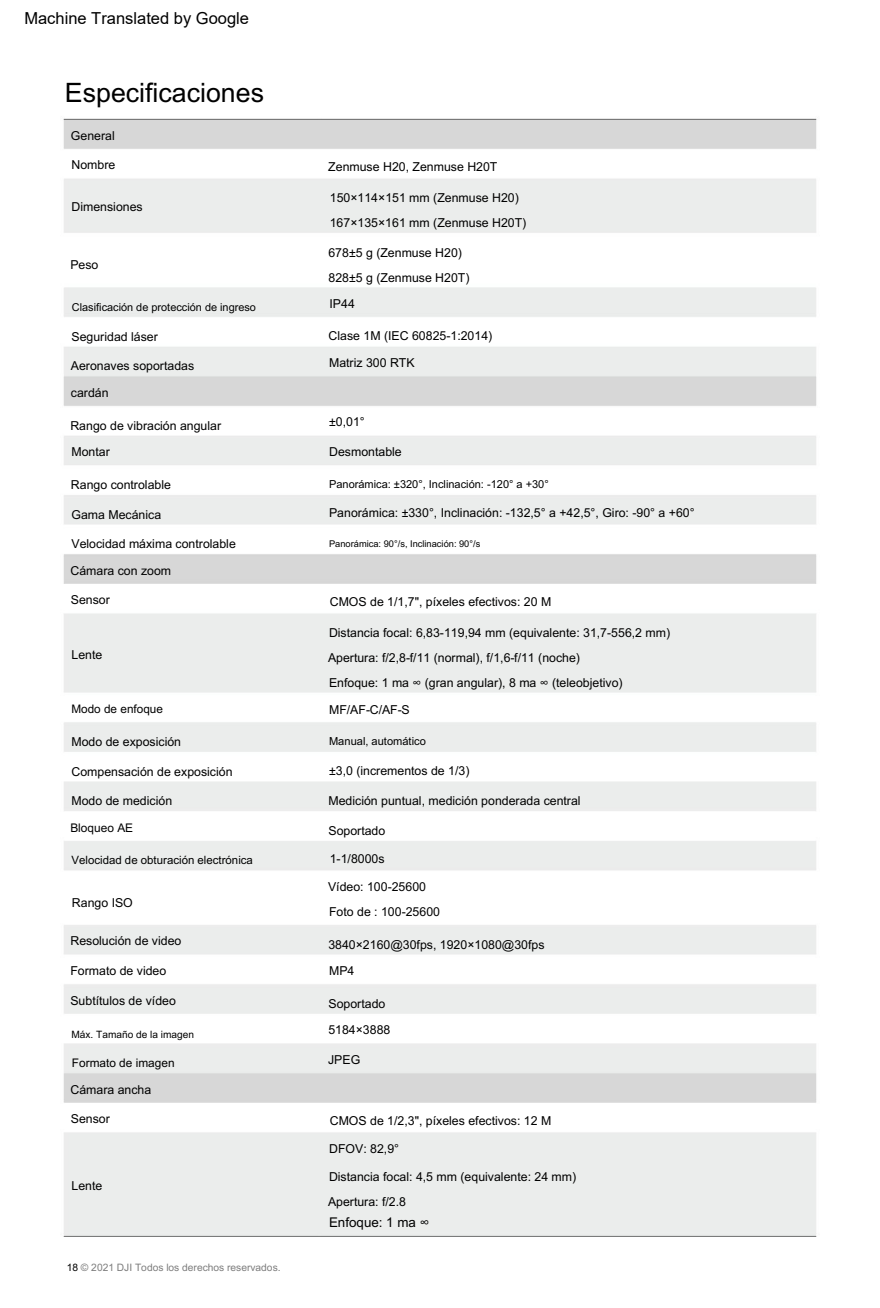
<style>
.page{position:relative;width:880px;height:1308px;background:#fff}
.page>*{position:absolute;margin:0;border:0;box-sizing:border-box;transform-origin:0 0}
.t1{font:26.78px "Arial";color:#000}
.t2{font:16.43px "Arial";color:#000}
.t3{font:13.5px "Arial";color:#000}
.t4{font:12.38px "Arial";color:#000}
.t5{font:11.92px "Arial";color:#000}
.t6{font:11.7px "Arial";color:#000}
.t7{font:11.47px "Arial";color:#000}
.t8{font:11.03px "Arial";color:#000}
.t9{font:10.12px "Arial";color:#7d7d7d}
.t10{font:10.12px "Arial";color:#000}
.t11{font:9.22px "Arial";color:#000}
.s1{color:#000}
</style>
<div class="page">
<h2 class="t2" style="left:24px;top:7px;width:226px">Machine Translated by Google</h2>
<h1 class="t1" style="left:65px;top:74px;width:201px">Especificaciones</h1>
<p class="t4" style="left:71px;top:127px;width:45px">General</p>
<p class="t4" style="left:71px;top:156px;width:45px">Nombre</p>
<p class="t4" style="left:72px;top:198px;width:73px">Dimensiones</p>
<p class="t4" style="left:70px;top:256px;width:30px">Peso</p>
<p class="t8" style="left:72px;top:300px;width:186px">Clasificación de protección de ingreso</p>
<p class="t4" style="left:71px;top:328px;width:88px">Seguridad láser</p>
<p class="t4" style="left:71px;top:357px;width:125px">Aeronaves soportadas</p>
<p class="t4" style="left:71px;top:384px;width:39px">cardán</p>
<p class="t4" style="left:70px;top:417px;width:152px">Rango de vibración angular</p>
<p class="t4" style="left:71px;top:443px;width:40px">Montar</p>
<p class="t4" style="left:71px;top:476px;width:102px">Rango controlable</p>
<p class="t4" style="left:71px;top:506px;width:91px">Gama Mecánica</p>
<p class="t4" style="left:71px;top:535px;width:166px">Velocidad máxima controlable</p>
<p class="t4" style="left:71px;top:562px;width:102px">Cámara con zoom</p>
<p class="t4" style="left:71px;top:591px;width:41px">Sensor</p>
<p class="t4" style="left:72px;top:645px;width:32px">Lente</p>
<p class="t6" style="left:71px;top:701px;width:93px">Modo de enfoque</p>
<p class="t4" style="left:71px;top:733px;width:111px">Modo de exposición</p>
<p class="t4" style="left:71px;top:762px;width:163px">Compensación de exposición</p>
<p class="t4" style="left:71px;top:792px;width:102px">Modo de medición</p>
<p class="t5" style="left:70px;top:819px;width:64px">Bloqueo AE</p>
<p class="t7" style="left:71px;top:852px;width:183px">Velocidad de obturación electrónica</p>
<p class="t4" style="left:72px;top:893px;width:62px">Rango ISO</p>
<p class="t4" style="left:70px;top:932px;width:112px">Resolución de video</p>
<p class="t4" style="left:70px;top:962px;width:97px">Formato de video</p>
<p class="t4" style="left:70px;top:991px;width:107px">Subtítulos de vídeo</p>
<p class="t10" style="left:71px;top:1026px;width:124px">Máx. Tamaño de la imagen</p>
<p class="t5" style="left:72px;top:1054px;width:104px">Formato de imagen</p>
<p class="t4" style="left:70px;top:1080px;width:82px">Cámara ancha</p>
<p class="t4" style="left:71px;top:1110px;width:41px">Sensor</p>
<p class="t4" style="left:71px;top:1176px;width:32px">Lente</p>
<p class="t9" style="left:67px;top:1260px;width:215px"><span class="s1">18</span> © 2021 DJI Todos los derechos reservados.</p>
<p class="t4" style="left:328px;top:159px;width:171px">Zenmuse H20, Zenmuse H20T</p>
<p class="t4" style="left:330px;top:189px;width:191px">150×114×151 mm (Zenmuse H20)</p>
<p class="t4" style="left:330px;top:214px;width:198px">167×135×161 mm (Zenmuse H20T)</p>
<p class="t4" style="left:328px;top:244px;width:135px">678±5 g (Zenmuse H20)</p>
<p class="t4" style="left:328px;top:269px;width:143px">828±5 g (Zenmuse H20T)</p>
<p class="t4" style="left:329px;top:295px;width:27px">IP44</p>
<p class="t4" style="left:328px;top:327px;width:165px">Clase 1M (IEC 60825-1:2014)</p>
<p class="t4" style="left:329px;top:354px;width:87px">Matriz 300 RTK</p>
<p class="t4" style="left:329px;top:413px;width:37px">±0,01°</p>
<p class="t4" style="left:329px;top:443px;width:74px">Desmontable</p>
<p class="t8" style="left:329px;top:476px;width:221px">Panorámica: ±320°, Inclinación: -120° a +30°</p>
<p class="t4" style="left:329px;top:504px;width:367px">Panorámica: ±330°, Inclinación: -132,5° a +42,5°, Giro: -90° a +60°</p>
<p class="t11" style="left:329px;top:537px;width:153px">Panorámica: 90°/s, Inclinación: 90°/s</p>
<p class="t4" style="left:330px;top:593px;width:223px">CMOS de 1/1,7", píxeles efectivos: 20 M</p>
<p class="t4" style="left:329px;top:624px;width:343px">Distancia focal: 6,83-119,94 mm (equivalente: 31,7-556,2 mm)</p>
<p class="t4" style="left:328px;top:649px;width:253px">Apertura: f/2,8-f/11 (normal), f/1,6-f/11 (noche)</p>
<p class="t4" style="left:329px;top:673px;width:295px">Enfoque: 1 ma ∞ (gran angular), 8 ma ∞ (teleobjetivo)</p>
<p class="t4" style="left:329px;top:701px;width:82px">MF/AF-C/AF-S</p>
<p class="t8" style="left:329px;top:733px;width:98px">Manual, automático</p>
<p class="t4" style="left:329px;top:762px;width:142px">±3,0 (incrementos de 1/3)</p>
<p class="t4" style="left:328px;top:792px;width:254px">Medición puntual, medición ponderada central</p>
<p class="t4" style="left:328px;top:822px;width:58px">Soportado</p>
<p class="t4" style="left:330px;top:849px;width:56px">1-1/8000s</p>
<p class="t4" style="left:328px;top:878px;width:99px">Vídeo: 100-25600</p>
<p class="t4" style="left:329px;top:902px;width:112px">Foto de : 100-25600</p>
<p class="t4" style="left:328px;top:935px;width:218px">3840×2160@30fps, 1920×1080@30fps</p>
<p class="t4" style="left:329px;top:961px;width:27px">MP4</p>
<p class="t4" style="left:328px;top:994px;width:58px">Soportado</p>
<p class="t4" style="left:328px;top:1021px;width:64px">5184×3888</p>
<p class="t4" style="left:328px;top:1051px;width:34px">JPEG</p>
<p class="t4" style="left:330px;top:1112px;width:223px">CMOS de 1/2,3", píxeles efectivos: 12 M</p>
<p class="t4" style="left:329px;top:1139px;width:71px">DFOV: 82,9°</p>
<p class="t4" style="left:329px;top:1167px;width:249px">Distancia focal: 4,5 mm (equivalente: 24 mm)</p>
<p class="t4" style="left:328px;top:1192px;width:80px">Apertura: f/2.8</p>
<p class="t3" style="left:329px;top:1212px;width:102px">Enfoque: 1 ma ∞</p>
</div>
